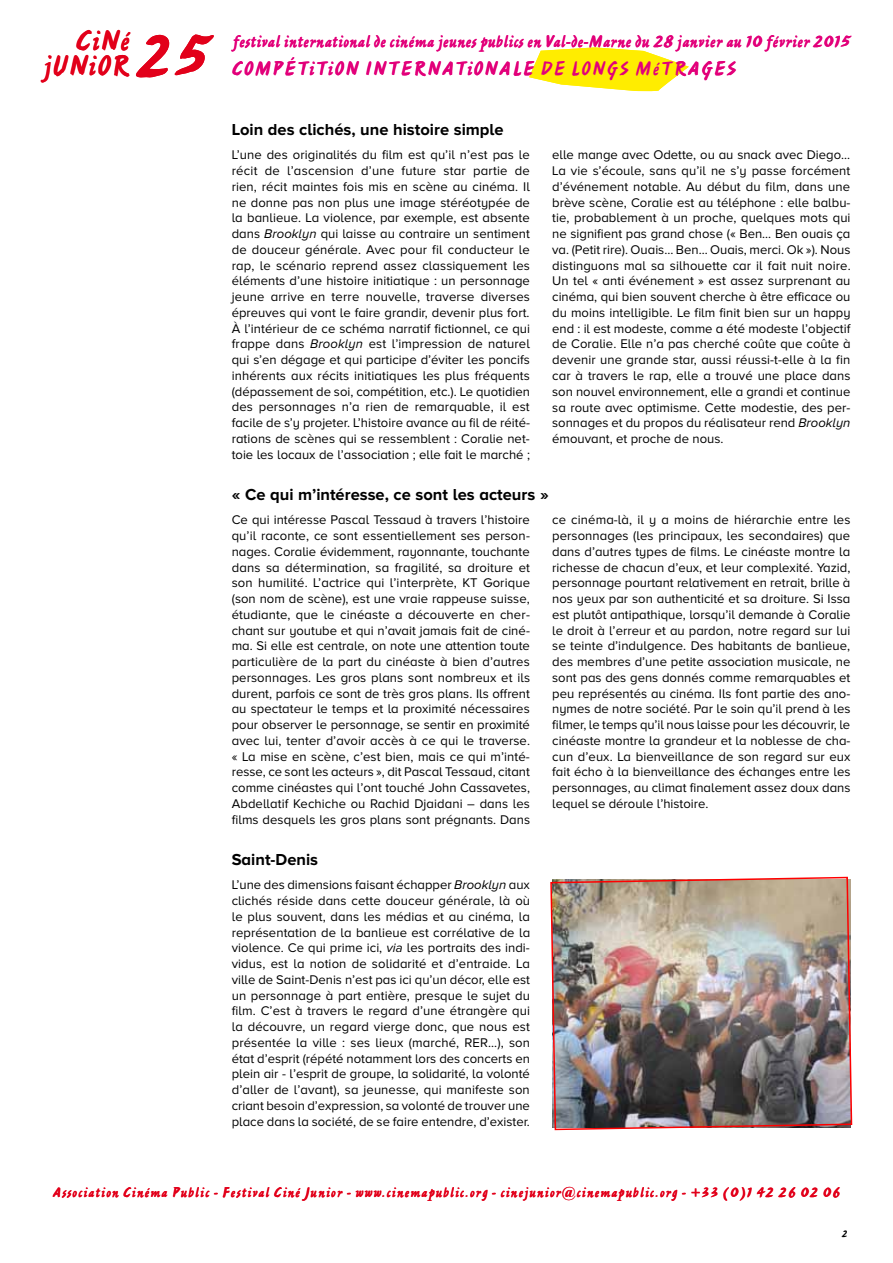
<style>
.page{position:relative;width:893px;height:1263px;background:#fff}
.page>*{position:absolute;margin:0;border:0;box-sizing:border-box;transform-origin:0 0}
.t1{font:30.3px "Ashley Script";color:#e2001a}
.t2{font:21px "Ashley Script";letter-spacing:.05em;color:#e2007a}
.t3{font:18px "Ashley Script";color:#e2007a}
.t4{font:700 16.5px "Proxima Nova A";color:#000}
.t5{font:15px "Ashley Script";letter-spacing:.05em;color:#e2001a}
.t6{font:13.05px/15.8px "Proxima Nova A";color:#000;text-align:justify}
.t7{font:10.5px "Ashley Script";color:#000}
.s1{font-size:66px}
.s2{font-style:italic}
</style>
<div class="page">
<svg style="left:529px;top:47px;width:160px;height:45px"></svg>
<img style="left:550px;top:876px;width:303px;height:255px">
<h1 class="t1" style="left:76px;top:23px;width:56px">CiNé</h1>
<h3 class="t3" style="left:232px;top:31px;width:619px">festival international de cinéma jeunes publics en Val-de-Marne du 28 janvier au 10 février 2015</h3>
<h1 class="t1" style="left:43px;top:49px;width:168px">jUNiOR <span class="s1">25</span></h1>
<h1 class="t1" style="left:97px;top:49px;width:17px">R</h1>
<h2 class="t2" style="left:232px;top:56px;width:506px">Compmpétition in ternanationalnale de longs métra ges</h2>
<h2 class="t2" style="left:345px;top:56px;width:15px">n</h2>
<h2 class="t2" style="left:581px;top:56px;width:26px">on</h2>
<h2 class="t2" style="left:687px;top:56px;width:14px">a</h2>
<p class="t4" style="left:232px;top:120px;width:273px">Loin des clichés, une histoire simple</p>
<p class="t6" style="left:232px;top:147px;width:300px">L’une des originalités du film est qu’il n’est pas le récit de l’ascension d’une future star partie de rien, récit maintes fois mis en scène au cinéma. Il ne donne pas non plus une image stéréotypée de la banlieue. La violence, par exemple, est absente dans <span class="s2">Brooklyn</span> qui laisse au contraire un sentiment de douceur générale. Avec pour fil conducteur le rap, le scénario reprend assez classiquement les éléments d’une histoire initiatique : un personnage jeune arrive en terre nouvelle, traverse diverses épreuves qui vont le faire grandir, devenir plus fort.<br>À l’intérieur de ce schéma narratif fictionnel, ce qui frappe dans <span class="s2">Brooklyn</span> est l’impression de naturel qui s’en dégage et qui participe d’éviter les poncifs inhérents aux récits initiatiques les plus fréquents (dépassement de soi, compétition, etc.). Le quotidien des personnages n’a rien de remarquable, il est facile de s’y projeter. L’histoire avance au fil de réité&shy;rations de scènes qui se ressemblent : Coralie net&shy;toie les locaux de l’association ; elle fait le marché ;</p>
<p class="t6" style="left:552px;top:147px;width:300px">elle mange avec Odette, ou au snack avec Diego… La vie s’écoule, sans qu’il ne s’y passe forcément d’événement notable. Au début du film, dans une brève scène, Coralie est au téléphone : elle balbu&shy;tie, probablement à un proche, quelques mots qui ne signifient pas grand chose (« Ben… Ben ouais ça va. (Petit rire). Ouais… Ben… Ouais, merci. Ok »). Nous distinguons mal sa silhouette car il fait nuit noire.<br>Un tel « anti événement » est assez surprenant au cinéma, qui bien souvent cherche à être efficace ou du moins intelligible. Le film finit bien sur un happy end : il est modeste, comme a été modeste l’objectif de Coralie. Elle n’a pas cherché coûte que coûte à devenir une grande star, aussi réussi-t-elle à la fin car à travers le rap, elle a trouvé une place dans son nouvel environnement, elle a grandi et continue sa route avec optimisme. Cette modestie, des per&shy;sonnages et du propos du réalisateur rend <span class="s2">Brooklyn </span>émouvant, et proche de nous.</p>
<p class="t4" style="left:232px;top:485px;width:318px">« Ce qui m’intéresse, ce sont les acteurs »</p>
<p class="t6" style="left:232px;top:512px;width:300px">Ce qui intéresse Pascal Tessaud à travers l’histoire qu’il raconte, ce sont essentiellement ses person&shy;nages. Coralie évidemment, rayonnante, touchante dans sa détermination, sa fragilité, sa droiture et son humilité. L’actrice qui l’interprète, KT Gorique (son nom de scène), est une vraie rappeuse suisse, étudiante, que le cinéaste a découverte en cher&shy;chant sur youtube et qui n’avait jamais fait de ciné&shy;ma. Si elle est centrale, on note une attention toute particulière de la part du cinéaste à bien d’autres personnages. Les gros plans sont nombreux et ils durent, parfois ce sont de très gros plans. Ils offrent au spectateur le temps et la proximité nécessaires pour observer le personnage, se sentir en proximité avec lui, tenter d’avoir accès à ce qui le traverse. « La mise en scène, c’est bien, mais ce qui m’inté&shy;resse, ce sont les acteurs », dit Pascal Tessaud, citant comme cinéastes qui l’ont touché John Cassavetes, Abdellatif Kechiche ou Rachid Djaidani – dans les films desquels les gros plans sont prégnants. Dans</p>
<p class="t6" style="left:552px;top:512px;width:300px">ce cinéma-là, il y a moins de hiérarchie entre les personnages (les principaux, les secondaires) que dans d’autres types de films. Le cinéaste montre la richesse de chacun d’eux, et leur complexité. Yazid, personnage pourtant relativement en retrait, brille à nos yeux par son authenticité et sa droiture. Si Issa est plutôt antipathique, lorsqu’il demande à Coralie le droit à l’erreur et au pardon, notre regard sur lui se teinte d’indulgence. Des habitants de banlieue, des membres d’une petite association musicale, ne sont pas des gens donnés comme remarquables et peu représentés au cinéma. Ils font partie des ano&shy;nymes de notre société. Par le soin qu’il prend à les filmer, le temps qu’il nous laisse pour les découvrir, le cinéaste montre la grandeur et la noblesse de cha&shy;cun d’eux. La bienveillance de son regard sur eux fait écho à la bienveillance des échanges entre les personnages, au climat finalement assez doux dans lequel se déroule l’histoire.</p>
<p class="t4" style="left:232px;top:850px;width:88px">Saint-Denis</p>
<p class="t6" style="left:232px;top:877px;width:300px">L’une des dimensions faisant échapper <span class="s2">Brooklyn</span> aux clichés réside dans cette douceur générale, là où le plus souvent, dans les médias et au cinéma, la représentation de la banlieue est corrélative de la violence. Ce qui prime ici, <span class="s2">via</span> les portraits des indi&shy;vidus, est la notion de solidarité et d’entraide. La ville de Saint-Denis n’est pas ici qu’un décor, elle est un personnage à part entière, presque le sujet du film. C’est à travers le regard d’une étrangère qui la découvre, un regard vierge donc, que nous est présentée la ville : ses lieux (marché, RER…), son état d’esprit (répété notamment lors des concerts en plein air - l’esprit de groupe, la solidarité, la volonté d’aller de l’avant), sa jeunesse, qui manifeste son criant besoin d’expression, sa volonté de trouver une place dans la société, de se faire entendre, d’exister.</p>
<p class="t5" style="left:52px;top:1184px;width:790px">Association Cinéma Public - Festival Ciné Junior - www.cinemapublic.org - cinejunior@cinemapublic.org - +33 (0)1 42 26 02 06</p>
<p class="t7" style="left:842px;top:1228px;width:7px">2</p>
</div>
